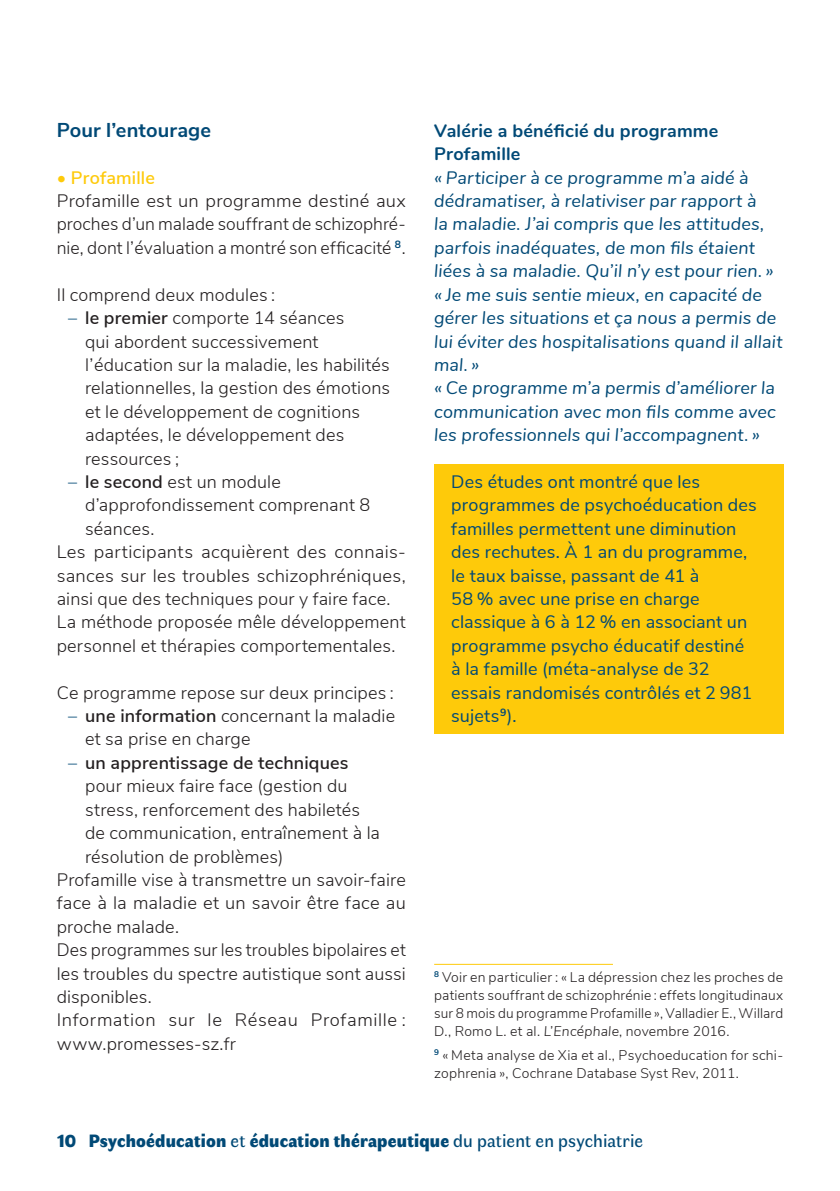
<style>
.page{position:relative;width:840px;height:1191px;background:#fff}
.page>*{position:absolute;margin:0;border:0;box-sizing:border-box;transform-origin:0 0}
.t1{font:700 20px "Nunito Sans";letter-spacing:.005em;color:#014976}
.t2{font:300 18px/23.4px "Nunito Sans";letter-spacing:.01em;color:#231f20}
.t3{font:italic 18px/23.4px "Nunito";letter-spacing:.01em;color:#014976}
.t4{font:18px/23.4px "Nunito Sans";letter-spacing:.01em;color:#014976}
.t5{font:900 18px "Faune Display";letter-spacing:.01em;color:#014976}
.t6{font:700 18px/23.4px "Nunito";letter-spacing:.01em;color:#014976}
.t7{font:300 18px "Nunito Sans";letter-spacing:.035em;color:#231f20}
.t8{font:600 18px "Nunito Sans";letter-spacing:.01em;color:#231f20}
.t9{font:600 18px "Nunito Sans";letter-spacing:.01em;color:#feca0a}
.t10{font:300 14px/18px "Nunito Sans";letter-spacing:.015em;color:#231f20;text-align:justify}
.s1{color:#014976}
.s2{font-weight:600}
.s3{font-weight:300;color:#014976}
.s4{font-style:italic}
.s5{font-family:"Faune Text";font-weight:400}
</style>
<div class="page">
<div style="left:434px;top:464px;width:348px;height:270px;background:#feca0a"></div>
<hr style="left:434px;top:963px;width:178px;height:1px;background:#feca0a">
<p class="t1" style="left:57px;top:115px;width:156px">Pour l’entourage</p>
<p class="t9" style="left:57px;top:164px;width:100px">• Profamille</p>
<p class="t2" style="left:57px;top:188px;width:350px;text-align:justify">Profamille est un programme destiné aux proches d’un malade souffrant de schizophré&shy;nie, dont l’évaluation a montré son efficacité <sup>8</sup>.</p>
<p class="t2" style="left:57px;top:282px;width:220px">Il comprend deux modules :</p>
<p class="t2" style="left:85px;top:305px;width:306px;text-indent:-17px"><span class="s1">–</span> <span class="s2">le premier</span> comporte 14 séances<br>qui abordent successivement l’éducation sur la maladie, les habilités relationnelles, la gestion des émotions et le développement de cognitions adaptées, le développement des ressources ;</p>
<p class="t2" style="left:68px;top:469px;width:214px"><span class="s1">–</span> <span class="s2">le second</span> est un module</p>
<p class="t2" style="left:85px;top:492px;width:286px">d’approfondissement comprenant 8</p>
<p class="t2" style="left:85px;top:516px;width:71px">séances.</p>
<p class="t2" style="left:57px;top:539px;width:350px">Les participants acquièrent des connais-</p>
<p class="t2" style="left:57px;top:562px;width:350px">sances sur les troubles schizophréniques,</p>
<p class="t2" style="left:57px;top:586px;width:335px">ainsi que des techniques pour y faire face.</p>
<p class="t2" style="left:57px;top:609px;width:350px">La méthode proposée mêle développement</p>
<p class="t2" style="left:57px;top:633px;width:340px">personnel et thérapies comportementales.</p>
<p class="t2" style="left:57px;top:679px;width:338px">Ce programme repose sur deux principes :</p>
<p class="t2" style="left:85px;top:703px;width:311px;text-indent:-17px"><span class="s1">–</span> <span class="s2">une information</span> concernant la maladie et sa prise en charge</p>
<p class="t8" style="left:68px;top:749px;width:282px"><span class="s3">–</span> un apprentissage de techniques</p>
<p class="t2" style="left:85px;top:773px;width:264px">pour mieux faire face (gestion du</p>
<p class="t2" style="left:85px;top:796px;width:276px">stress, renforcement des habiletés</p>
<p class="t2" style="left:85px;top:820px;width:296px">de communication, entraînement à la</p>
<p class="t2" style="left:85px;top:843px;width:200px">résolution de problèmes)</p>
<p class="t2" style="left:57px;top:867px;width:350px">Profamille vise à transmettre un savoir-faire</p>
<p class="t2" style="left:57px;top:890px;width:350px">face à la maladie et un savoir être face au</p>
<p class="t2" style="left:57px;top:913px;width:124px">proche malade.</p>
<p class="t2" style="left:57px;top:937px;width:350px">Des programmes sur les troubles bipolaires et</p>
<p class="t2" style="left:57px;top:960px;width:350px">les troubles du spectre autistique sont aussi</p>
<p class="t2" style="left:57px;top:984px;width:97px">disponibles.</p>
<p class="t7" style="left:57px;top:1007px;width:350px">Information sur le Réseau Profamille :</p>
<p class="t2" style="left:57px;top:1030px;width:180px">www.promesses-sz.fr</p>
<p class="t6" style="left:434px;top:118px;width:285px">Valérie a bénéficié du programme<br>Profamille</p>
<p class="t3" style="left:434px;top:165px;width:349px">« Participer à ce programme m’a aidé à dédramatiser, à relativiser par rapport à<br>la maladie. J’ai compris que les attitudes, parfois inadéquates, de mon fils étaient liées à sa maladie. Qu’il n’y est pour rien. » « Je me suis sentie mieux, en capacité de gérer les situations et ça nous a permis de lui éviter des hospitalisations quand il allait mal. »<br>« Ce programme m’a permis d’améliorer la communication avec mon fils comme avec les professionnels qui l’accompagnent. »</p>
<p class="t4" style="left:451px;top:469px;width:307px">Des études ont montré que les programmes de psychoéducation des familles permettent une diminution des rechutes. À 1 an du programme, le taux baisse, passant de 41 à<br>58 % avec une prise en charge classique à 6 à 12 % en associant un programme psycho éducatif destiné à la famille (méta-analyse de 32 essais randomisés contrôlés et 2 981 sujets<sup>9</sup>).</p>
<p class="t10" style="left:434px;top:967px;width:350px"><sup>8</sup> Voir en particulier : « La dépression chez les proches de patients souffrant de schizophrénie : effets longitudinaux sur 8 mois du programme Profamille », Valladier E., Willard D., Romo L. et al. <span class="s4">L’Encéphale</span>, novembre 2016.</p>
<p class="t10" style="left:434px;top:1044px;width:350px"><sup>9</sup> « Meta analyse de Xia et al., Psychoeducation for schi&shy;zophrenia », Cochrane Database Syst Rev, 2011.</p>
<p class="t5" style="left:57px;top:1127px;width:587px">10 Psychoéducation <span class="s5">et</span> éducation thérapeutique <span class="s5">du patient en psychiatrie</span></p>
</div>
